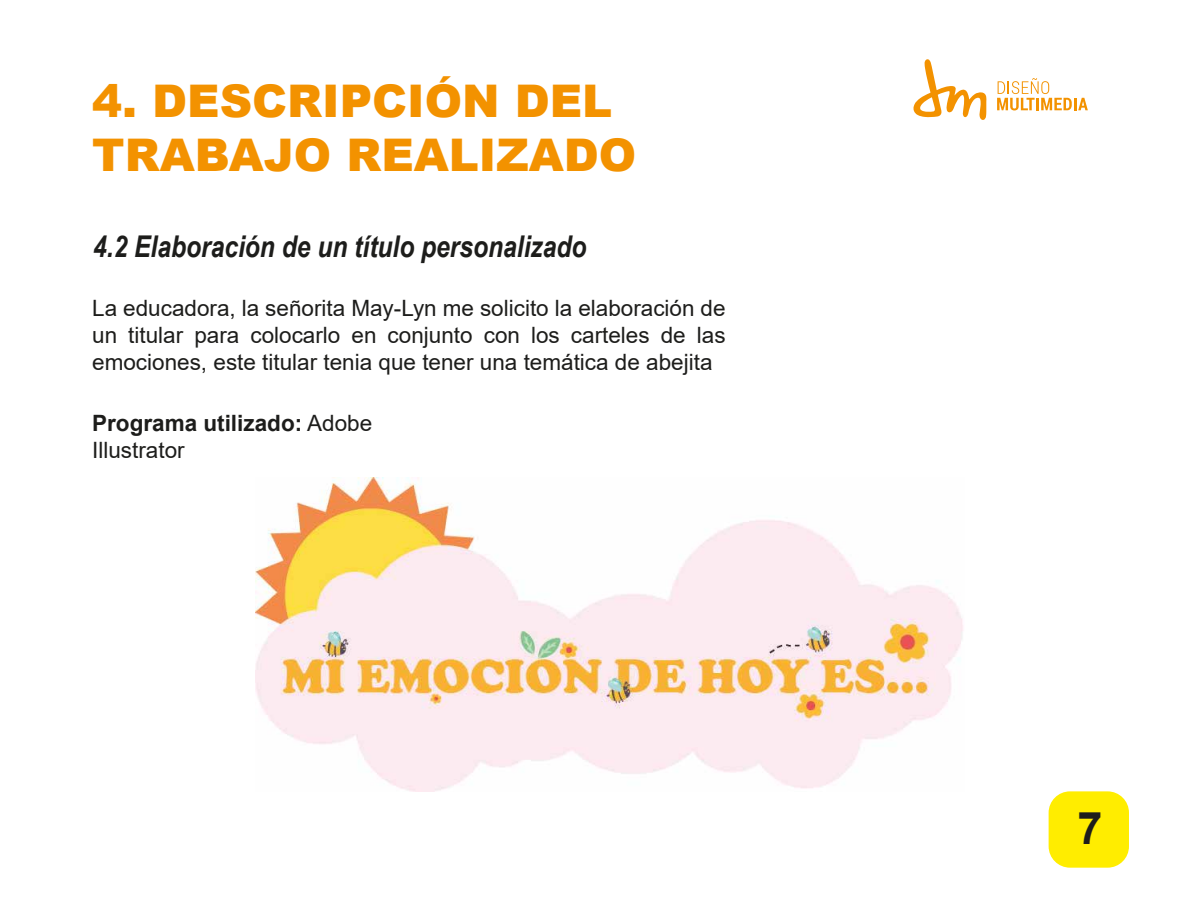
<style>
.page{position:relative;width:1188px;height:918px;background:#fff}
.page>*{position:absolute;margin:0;border:0;box-sizing:border-box;transform-origin:0 0}
.t1{font:900 45px/54px "Arial";color:#f39200}
.t2{font:700 45px "Arial";color:#1d1d1b}
.t3{font:italic 700 30px "Arial Narrow";color:#1d1d1b}
.t4{font:22.5px/27px "Arial";color:#1d1d1b;text-align:justify}
.t5{font:700 22.5px/27px "Arial";color:#1d1d1b}
.s1{font-weight:400}
</style>
<div class="page">
<div style="left:1049px;top:791px;width:80px;height:77px;background:#ffed00;border-radius:21px"></div>
<svg style="left:914px;top:59px;width:72px;height:61px"></svg>
<svg style="left:997px;top:78px;width:91px;height:32px"></svg>
<img style="left:255px;top:477px;width:708px;height:314px">
<h1 class="t1" style="left:92px;top:73px;width:546px">4. DESCRIPCIÓN DEL<br>TRABAJO REALIZADO</h1>
<h2 class="t3" style="left:93px;top:224px;width:495px">4.2 Elaboración de un título personalizado</h2>
<p class="t4" style="left:92px;top:295px;width:635px">La educadora, la señorita May-Lyn me solicito la elaboración de un titular para colocarlo en conjunto con los carteles de las emociones, este titular tenia que tener una temática de abejita</p>
<p class="t5" style="left:92px;top:409px;width:282px">Programa utilizado: <span class="s1">Adobe<br>Illustrator</span></p>
<h1 class="t2" style="left:1077px;top:796px;width:27px">7</h1>
</div>
